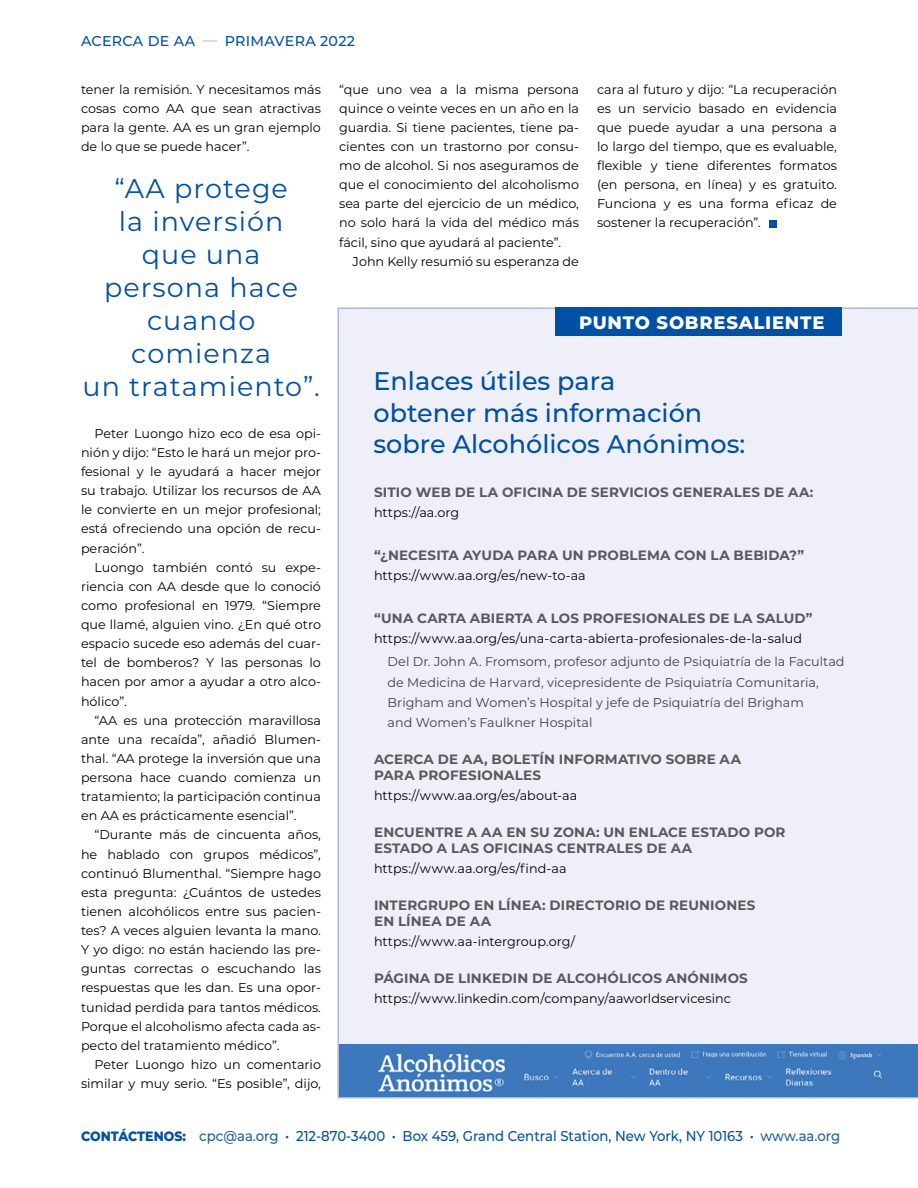
<style>
.page{position:relative;width:918px;height:1188px;background:#fff}
.page>*{position:absolute;margin:0;border:0;box-sizing:border-box;transform-origin:0 0}
.t1{font:27px/33px "Montserrat";letter-spacing:.04em;color:#0050a3;text-align:center}
.t2{font:500 25.5px/31.5px "Montserrat";color:#0050a3}
.t3{font:800 18px "Montserrat";letter-spacing:.04em;color:#fff}
.t4{font:500 14.25px "Montserrat";color:#0050a3;scale:.93 1}
.t5{font:500 14.25px "Montserrat";letter-spacing:.02em;color:#0050a3}
.t6{font:700 13.5px/15.9px "Montserrat";letter-spacing:.015em;color:#58595b}
.t7{font:12.75px/19.2px "Montserrat";color:#000;text-align:justify}
.t8{font:12.75px/20.1px "Montserrat";color:#414042}
.s1{color:#afb7dd}
.s2{font-weight:800;font-size:13.5px}
.s3{color:#215e9e}
</style>
<div class="page">
<div style="left:337px;top:307px;width:581px;height:792px;background:#eeeff8"></div>
<div style="left:555px;top:307px;width:286px;height:29px;background:#0050a3"></div>
<img style="left:339px;top:1045px;width:579px;height:52px">
<div style="left:769px;top:220px;width:8px;height:8px;background:#0050a3"></div>
<p class="t5" style="left:81px;top:31px;width:275px">ACERCA DE AA <span class="s1">—</span> PRIMAVERA 2022</p>
<p class="t7" style="left:81px;top:79px;width:242px">tener la remisión. Y necesitamos más cosas como AA que sean atractivas para la gente. AA es un gran ejemplo de lo que se puede hacer”.</p>
<h1 class="t1" style="left:82px;top:171px;width:239px">“AA protege<br>la inversión<br>que una persona hace cuando comienza<br>un tratamiento”.</h1>
<p class="t7" style="left:81px;top:423px;width:242px;text-indent:14px">Peter Luongo hizo eco de esa opi&shy;nión y dijo: “Esto le hará un mejor pro&shy;fesional y le ayudará a hacer mejor su trabajo. Utilizar los recursos de AA le convierte en un mejor profesional; está ofreciendo una opción de recu&shy;peración”.</p>
<p class="t7" style="left:81px;top:557px;width:242px;text-indent:14px">Luongo también contó su expe&shy;riencia con AA desde que lo conoció como profesional en 1979. “Siempre que llamé, alguien vino. ¿En qué otro espacio sucede eso además del cuar&shy;tel de bomberos? Y las personas lo hacen por amor a ayudar a otro alco&shy;hólico”.</p>
<p class="t7" style="left:81px;top:710px;width:242px;text-indent:14px">“AA es una protección maravillosa ante una recaída”, añadió Blumen&shy;thal. “AA protege la inversión que una persona hace cuando comienza un tratamiento; la participación continua en AA es prácticamente esencial”.</p>
<p class="t7" style="left:81px;top:825px;width:242px;text-indent:14px">“Durante más de cincuenta años, he hablado con grupos médicos”, continuó Blumenthal. “Siempre hago esta pregunta: ¿Cuántos de ustedes tienen alcohólicos entre sus pacien&shy;tes? A veces alguien levanta la mano.<br>Y yo digo: no están haciendo las pre&shy;guntas correctas o escuchando las respuestas que les dan. Es una opor&shy;tunidad perdida para tantos médicos.<br>Porque el alcoholismo afecta cada as&shy;pecto del tratamiento médico”.</p>
<p class="t7" style="left:81px;top:1054px;width:242px;text-align:right">Peter Luongo hizo un comentario similar y muy serio. “Es posible”, dijo,</p>
<p class="t7" style="left:339px;top:79px;width:241px">“que uno vea a la misma persona quince o veinte veces en un año en la guardia. Si tiene pacientes, tiene pa&shy;cientes con un trastorno por consu&shy;mo de alcohol. Si nos aseguramos de que el conocimiento del alcoholismo sea parte del ejercicio de un médico, no solo hará la vida del médico más fácil, sino que ayudará al paciente”.</p>
<p class="t7" style="left:353px;top:251px;width:228px">John Kelly resumió su esperanza de</p>
<p class="t7" style="left:597px;top:79px;width:242px">cara al futuro y dijo: “La recuperación es un servicio basado en evidencia que puede ayudar a una persona a lo largo del tiempo, que es evaluable, flexible y tiene diferentes formatos (en persona, en línea) y es gratuito.<br>Funciona y es una forma eficaz de sostener la recuperación”.</p>
<h3 class="t3" style="left:579px;top:309px;width:247px">PUNTO SOBRESALIENTE</h3>
<h2 class="t2" style="left:374px;top:364px;width:373px">Enlaces útiles para<br>obtener más información sobre Alcohólicos Anónimos:</h2>
<p class="t6" style="left:374px;top:484px;width:441px">SITIO WEB DE LA OFICINA DE SERVICIOS GENERALES DE AA:</p>
<p class="t7" style="left:374px;top:503px;width:87px">https://aa.org</p>
<p class="t6" style="left:374px;top:547px;width:432px">“¿NECESITA AYUDA PARA UN PROBLEMA CON LA BEBIDA?”</p>
<p class="t7" style="left:374px;top:566px;width:213px">https://www.aa.org/es/new-to-aa</p>
<p class="t6" style="left:374px;top:610px;width:440px">“UNA CARTA ABIERTA A LOS PROFESIONALES DE LA SALUD”</p>
<p class="t7" style="left:374px;top:629px;width:430px">https://www.aa.org/es/una-carta-abierta-profesionales-de-la-salud</p>
<p class="t8" style="left:388px;top:651px;width:459px">Del Dr. John A. Fromsom, profesor adjunto de Psiquiatría de la Facultad de Medicina de Harvard, vicepresidente de Psiquiatría Comunitaria, Brigham and Women’s Hospital y jefe de Psiquiatría del Brigham<br>and Women’s Faulkner Hospital</p>
<p class="t6" style="left:374px;top:750px;width:369px">ACERCA DE AA, BOLETÍN INFORMATIVO SOBRE AA<br>PARA PROFESIONALES</p>
<p class="t7" style="left:374px;top:785px;width:205px">https://www.aa.org/es/about-aa</p>
<p class="t6" style="left:374px;top:823px;width:413px">ENCUENTRE A AA EN SU ZONA: UN ENLACE ESTADO POR<br>ESTADO A LAS OFICINAS CENTRALES DE AA</p>
<p class="t7" style="left:374px;top:858px;width:194px">https://www.aa.org/es/find-aa</p>
<p class="t6" style="left:374px;top:896px;width:383px">INTERGRUPO EN LÍNEA: DIRECTORIO DE REUNIONES<br>EN LÍNEA DE AA</p>
<p class="t7" style="left:374px;top:931px;width:203px">https://www.aa-intergroup.org/</p>
<p class="t6" style="left:374px;top:969px;width:375px">PÁGINA DE LINKEDIN DE ALCOHÓLICOS ANÓNIMOS</p>
<p class="t7" style="left:374px;top:988px;width:358px">https://www.linkedin.com/company/aaworldservicesinc</p>
<p class="t4" style="left:81px;top:1126px;width:818px"><span class="s2">CONTÁCTENOS:</span> <span class="s3">cpc@aa.org</span> • 212-870-3400 • Box 459, Grand Central Station, New York, NY 10163 • <span class="s3">www.aa.org</span></p>
</div>
